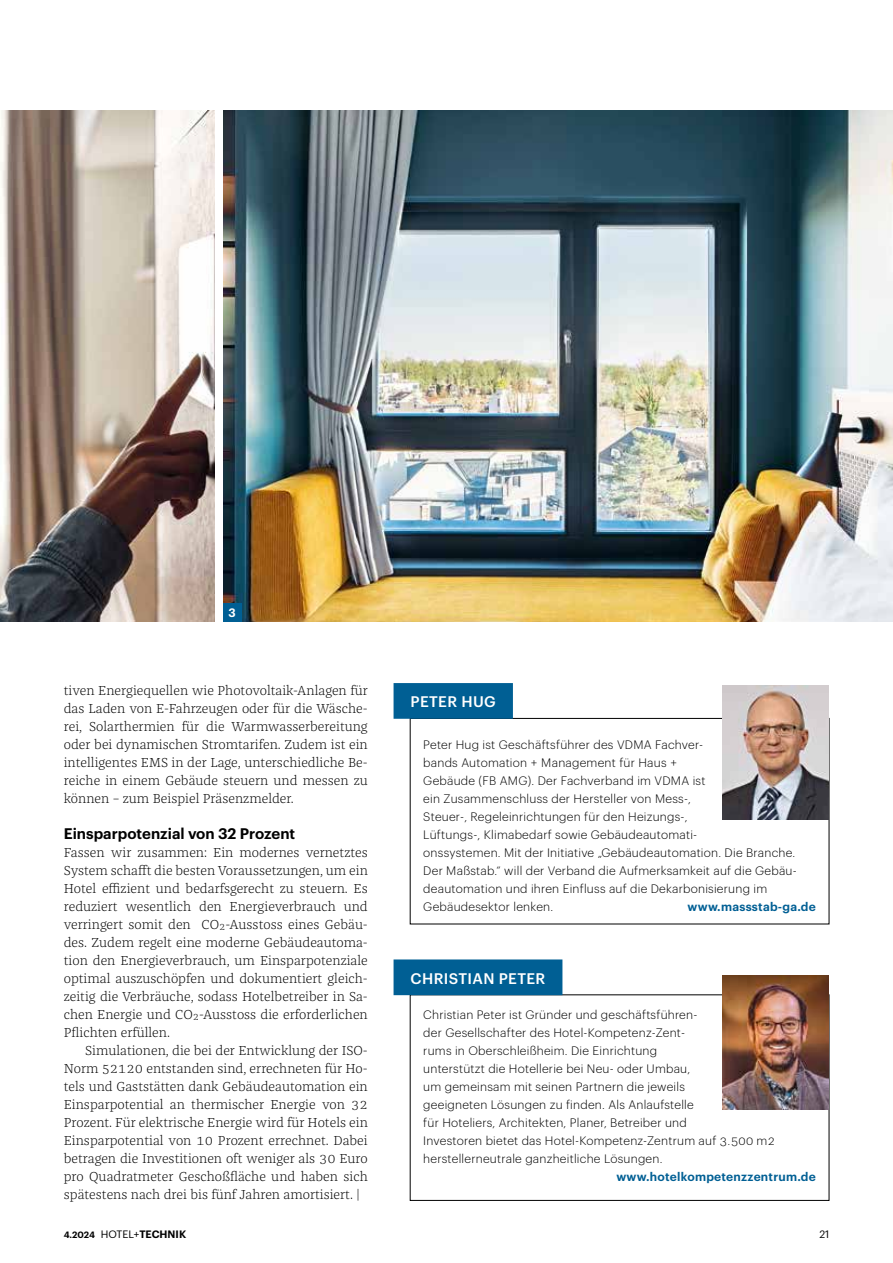
<style>
.page{position:relative;width:893px;height:1263px;background:#fff}
.page>*{position:absolute;margin:0;border:0;box-sizing:border-box;transform-origin:0 0}
.t1{font:600 15px "Graphik";color:#000}
.t2{font:500 15px "Graphik";letter-spacing:.025em;color:#fff}
.t3{font:300 13.5px/18px "Franziska Pro";color:#000;text-align:justify}
.t4{font:300 12px/18px "Graphik";letter-spacing:.02em;color:#000}
.t5{font:600 12px "Graphik";letter-spacing:.02em;color:#005f94}
.t6{font:600 12px "Graphik";color:#fff}
.t7{font:600 10.5px "Graphik";color:#000}
.t8{font:10.5px "Graphik";color:#000}
.s1{font-size:9px}
.s2{font-weight:400}
</style>
<div class="page">
<img style="left:0;top:111px;width:215px;height:511px">
<img style="left:223px;top:111px;width:670px;height:511px">
<svg style="left:409px;top:994px;width:421px;height:207px"></svg>
<div style="left:394px;top:959px;width:168px;height:36px;background:#005f94"></div>
<img style="left:723px;top:975px;width:106px;height:134px">
<svg style="left:409px;top:718px;width:421px;height:207px"></svg>
<div style="left:394px;top:683px;width:119px;height:36px;background:#005f94"></div>
<img style="left:723px;top:686px;width:105px;height:134px">
<div style="left:223px;top:603px;width:18px;height:18px;background:#005f94"></div>
<p class="t6" style="left:229px;top:604px;width:9px">3</p>
<p class="t3" style="left:64px;top:681px;width:306px">tiven Energiequellen wie Photovoltaik-Anlagen für das Laden von E-Fahrzeugen oder für die Wäsche&shy;rei, Solarthermien für die Warmwasserbereitung oder bei dynamischen Stromtarifen. Zudem ist ein intelligentes EMS in der Lage, unterschiedliche Be&shy;reiche in einem Gebäude steuern und messen zu können – zum Beispiel Präsenzmelder.</p>
<p class="t1" style="left:64px;top:822px;width:233px">Einsparpotenzial von 32 Prozent</p>
<p class="t3" style="left:64px;top:843px;width:306px">Fassen wir zusammen: Ein modernes vernetztes System schafft die besten Voraussetzungen, um ein Hotel effizient und bedarfsgerecht zu steuern. Es reduziert wesentlich den Energieverbrauch und verringert somit den CO<sub>2</sub>-Ausstoss eines Gebäu&shy;des. Zudem regelt eine moderne Gebäudeautoma&shy;tion den Energieverbrauch, um Einsparpotenziale optimal auszuschöpfen und dokumentiert gleich&shy;zeitig die Verbräuche, sodass Hotelbetreiber in Sa&shy;chen Energie und CO<sub>2</sub>-Ausstoss die erforderlichen Pflichten erfüllen.</p>
<p class="t3" style="left:64px;top:1041px;width:306px;text-indent:21px">Simulationen, die bei der Entwicklung der ISO-Norm 52120 entstanden sind, errechneten für Ho&shy;tels und Gaststätten dank Gebäudeautomation ein Einsparpotential an thermischer Energie von 32<br>Prozent. Für elektrische Energie wird für Hotels ein Einsparpotential von 10 Prozent errechnet. Dabei betragen die Investitionen oft weniger als 30 Euro pro Quadratmeter Geschoßfläche und haben sich spätestens nach drei bis fünf Jahren amortisiert. |</p>
<p class="t2" style="left:411px;top:690px;width:87px">PETER HUG</p>
<p class="t4" style="left:423px;top:735px;width:375px">Peter Hug ist Geschäftsführer des VDMA Fachver-<br>bands Automation + Management für Haus +<br>Gebäude (FB AMG). Der Fachverband im VDMA ist<br>ein Zusammenschluss der Hersteller von Mess-,<br>Steuer-, Regeleinrichtungen für den Heizungs-,<br>Lüftungs-, Klimabedarf sowie Gebäudeautomati-<br>onssystemen. Mit der Initiative „Gebäudeautomation. Die Branche.<br>Der Maßstab.“ will der Verband die Aufmerksamkeit auf die Gebäu&shy;deautomation und ihren Einfluss auf die Dekarbonisierung im Gebäudesektor lenken.</p>
<p class="t5" style="left:688px;top:897px;width:130px">www.massstab-ga.de</p>
<p class="t2" style="left:411px;top:967px;width:136px">CHRISTIAN PETER</p>
<p class="t4" style="left:423px;top:1005px;width:353px">Christian Peter ist Gründer und geschäftsführen-<br>der Gesellschafter des Hotel-Kompetenz-Zent-<br>rums in Oberschleißheim. Die Einrichtung<br>unterstützt die Hotellerie bei Neu- oder Umbau,<br>um gemeinsam mit seinen Partnern die jeweils<br>geeigneten Lösungen zu finden. Als Anlaufstelle<br>für Hoteliers, Architekten, Planer, Betreiber und<br>Investoren bietet das Hotel-Kompetenz-Zentrum auf 3.500 m2 herstellerneutrale ganzheitliche Lösungen.</p>
<p class="t5" style="left:616px;top:1167px;width:201px">www.hotelkompetenzzentrum.de</p>
<p class="t7" style="left:64px;top:1226px;width:124px"><span class="s1">4.2024</span> <span class="s2">HOTEL+</span>TECHNIK</p>
<p class="t8" style="left:819px;top:1226px;width:12px">21</p>
</div>
